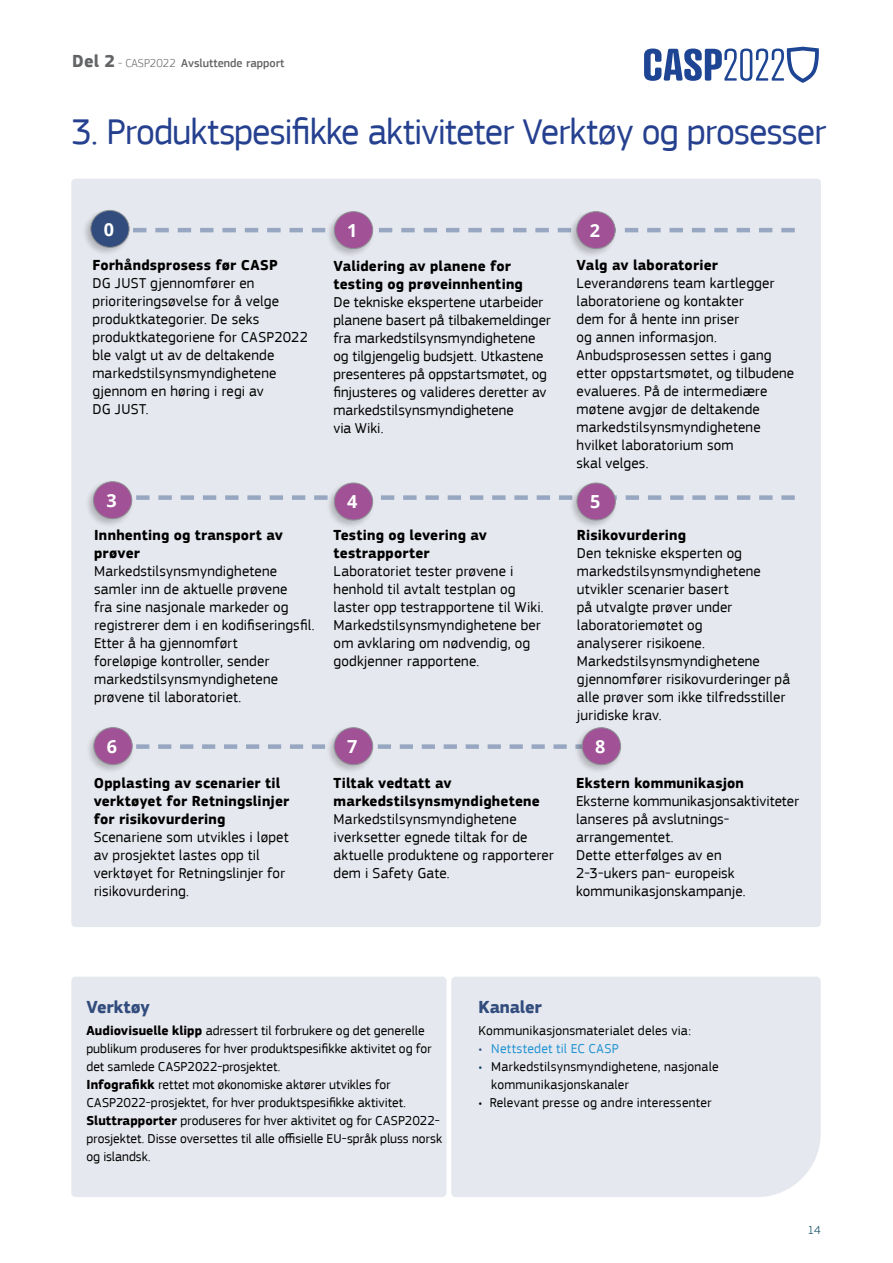
<style>
.page{position:relative;width:893px;height:1263px;background:#fff}
.page>*{position:absolute;margin:0;border:0;box-sizing:border-box;transform-origin:0 0}
.t1{font:37.5px "EC Square Sans Pro";letter-spacing:-.025em;color:#25408f}
.t2{font:700 18px "EC Square Sans Pro";letter-spacing:-.01em;color:#314c7d}
.t3{font:700 18px "Open Sans";color:#fff}
.t4{font:15px/18px "EC Square Sans Pro";letter-spacing:.01em;color:#000}
.t5{font:700 15px/18px "EC Square Sans Pro";letter-spacing:.015em;color:#000}
.t6{font:13.5px/18px "EC Square Sans Pro";letter-spacing:.005em;color:#000}
.t7{font:13.5px "EC Square Sans Pro";letter-spacing:.02em;color:#2194d2}
.t8{font:500 12px "EC Square Sans Pro";color:#636466}
.t9{font:300 12px "EC Square Sans Pro";color:#02405d}
.s1{font-weight:700;font-size:18px}
.s2{font-weight:300}
.s3{font-weight:700}
.s4{color:#314c7d}
.s5{color:#02405d}
</style>
<div class="page">
<div style="left:71px;top:179px;width:750px;height:748px;background:#e6e8ef;border-radius:4px"></div>
<div style="left:71px;top:977px;width:376px;height:220px;background:#e6e8ef;border-radius:4px"></div>
<div style="left:451px;top:977px;width:370px;height:220px;background:#e6e8ef"></div>
<svg style="left:136px;top:495px;width:659px;height:5px"></svg>
<svg style="left:136px;top:744px;width:431px;height:5px"></svg>
<svg style="left:133px;top:228px;width:662px;height:4px"></svg>
<div style="left:82px;top:208px;width:49px;height:48px;background:#000;opacity:.22"></div>
<div style="left:91px;top:210px;width:38px;height:37px;background:#314c7d;border-radius:50%"></div>
<div style="left:91px;top:210px;width:38px;height:38px;border:1px solid #8d9193;border-radius:50%"></div>
<div style="left:85px;top:480px;width:49px;height:48px;background:#000;opacity:.22"></div>
<div style="left:93px;top:482px;width:39px;height:37px;background:#a15297;border-radius:50%"></div>
<div style="left:93px;top:482px;width:39px;height:37px;border:1px solid #8d9193;border-radius:50%"></div>
<div style="left:325px;top:210px;width:50px;height:48px;background:#000;opacity:.22"></div>
<div style="left:334px;top:212px;width:39px;height:37px;background:#a15297;border-radius:50%"></div>
<div style="left:334px;top:211px;width:39px;height:38px;border:1px solid #8d9193;border-radius:50%"></div>
<div style="left:325px;top:481px;width:50px;height:48px;background:#000;opacity:.22"></div>
<div style="left:334px;top:483px;width:39px;height:37px;background:#a15297;border-radius:50%"></div>
<div style="left:334px;top:483px;width:39px;height:37px;border:1px solid #8d9193;border-radius:50%"></div>
<div style="left:568px;top:210px;width:49px;height:48px;background:#000;opacity:.22"></div>
<div style="left:577px;top:212px;width:38px;height:37px;background:#a15297;border-radius:50%"></div>
<div style="left:577px;top:211px;width:38px;height:38px;border:1px solid #8d9193;border-radius:50%"></div>
<div style="left:568px;top:481px;width:50px;height:48px;background:#000;opacity:.22"></div>
<div style="left:577px;top:483px;width:38px;height:37px;background:#a15297;border-radius:50%"></div>
<div style="left:577px;top:483px;width:38px;height:37px;border:1px solid #8d9193;border-radius:50%"></div>
<div style="left:85px;top:726px;width:50px;height:48px;background:#000;opacity:.22"></div>
<div style="left:94px;top:728px;width:38px;height:36px;background:#a15297;border-radius:50%"></div>
<div style="left:94px;top:727px;width:38px;height:38px;border:1px solid #8d9193;border-radius:50%"></div>
<div style="left:325px;top:726px;width:50px;height:48px;background:#000;opacity:.22"></div>
<div style="left:334px;top:728px;width:39px;height:37px;background:#a15297;border-radius:50%"></div>
<div style="left:334px;top:728px;width:39px;height:37px;border:1px solid #8d9193;border-radius:50%"></div>
<div style="left:573px;top:726px;width:50px;height:48px;background:#000;opacity:.22"></div>
<div style="left:582px;top:728px;width:39px;height:37px;background:#a15297;border-radius:50%"></div>
<div style="left:582px;top:728px;width:39px;height:37px;border:1px solid #8d9193;border-radius:50%"></div>
<svg style="left:644px;top:47px;width:175px;height:36px"></svg>
<p class="t8" style="left:72px;top:56px;width:214px"><span class="s1">Del 2</span> <span class="s2">- CASP2022</span> Avsluttende rapport</p>
<h1 class="t1" style="left:71px;top:110px;width:756px">3. Produktspesifikke aktiviteter Verktøy og prosesser</h1>
<p class="t3" style="left:104px;top:217px;width:12px">0</p>
<p class="t5" style="left:92px;top:257px;width:187px">Forhåndsprosess før CASP</p>
<p class="t4" style="left:92px;top:274px;width:217px">DG JUST gjennomfører en prioriteringsøvelse for å velge produktkategorier. De seks produktkategoriene for CASP2022 ble valgt ut av de deltakende markedstilsynsmyndighetene gjennom en høring i regi av<br>DG JUST.</p>
<p class="t3" style="left:106px;top:488px;width:12px">3</p>
<p class="t5" style="left:94px;top:526px;width:190px">Innhenting og transport av prøver</p>
<p class="t4" style="left:94px;top:562px;width:222px">Markedstilsynsmyndighetene samler inn de aktuelle prøvene<br>fra sine nasjonale markeder og registrerer dem i en kodifiseringsfil.<br>Etter å ha gjennomført<br>foreløpige kontroller, sender markedstilsynsmyndighetene prøvene til laboratoriet.</p>
<p class="t3" style="left:107px;top:734px;width:12px">6</p>
<p class="t5" style="left:94px;top:774px;width:197px">Opplasting av scenarier til verktøyet for Retningslinjer for risikovurdering</p>
<p class="t4" style="left:94px;top:828px;width:196px">Scenariene som utvikles i løpet av prosjektet lastes opp til verktøyet for Retningslinjer for risikovurdering.</p>
<p class="t3" style="left:347px;top:218px;width:12px">1</p>
<p class="t5" style="left:333px;top:257px;width:191px">Validering av planene for testing og prøveinnhenting</p>
<p class="t4" style="left:333px;top:293px;width:219px">De tekniske ekspertene utarbeider planene basert på tilbakemeldinger fra markedstilsynsmyndighetene og tilgjengelig budsjett. Utkastene presenteres på oppstartsmøtet, og finjusteres og valideres deretter av markedstilsynsmyndighetene<br>via Wiki.</p>
<p class="t3" style="left:347px;top:489px;width:12px">4</p>
<p class="t5" style="left:334px;top:526px;width:155px">Testing og levering av testrapporter</p>
<p class="t4" style="left:334px;top:562px;width:212px">Laboratoriet tester prøvene i henhold til avtalt testplan og laster opp testrapportene til Wiki.<br>Markedstilsynsmyndighetene ber om avklaring om nødvendig, og godkjenner rapportene.</p>
<p class="t3" style="left:590px;top:218px;width:12px">2</p>
<p class="t5" style="left:577px;top:257px;width:143px">Valg av laboratorier</p>
<p class="t4" style="left:577px;top:274px;width:219px">Leverandørens team kartlegger laboratoriene og kontakter<br>dem for å hente inn priser<br>og annen informasjon.<br>Anbudsprosessen settes i gang etter oppstartsmøtet, og tilbudene evalueres. På de intermediære møtene avgjør de deltakende markedstilsynsmyndighetene hvilket laboratorium som<br>skal velges.</p>
<p class="t3" style="left:590px;top:489px;width:12px">5</p>
<p class="t5" style="left:577px;top:526px;width:111px">Risikovurdering</p>
<p class="t4" style="left:577px;top:544px;width:215px">Den tekniske eksperten og markedstilsynsmyndighetene utvikler scenarier basert<br>på utvalgte prøver under laboratoriemøtet og<br>analyserer risikoene.<br>Markedstilsynsmyndighetene gjennomfører risikovurderinger på alle prøver som ikke tilfredsstiller juridiske krav.</p>
<p class="t3" style="left:347px;top:734px;width:12px">7</p>
<p class="t3" style="left:595px;top:734px;width:12px">8</p>
<p class="t5" style="left:334px;top:774px;width:208px">Tiltak vedtatt av markedstilsynsmyndighetene</p>
<p class="t4" style="left:334px;top:810px;width:222px">Markedstilsynsmyndighetene iverksetter egnede tiltak for de aktuelle produktene og rapporterer dem i Safety Gate.</p>
<p class="t5" style="left:576px;top:774px;width:169px">Ekstern kommunikasjon</p>
<p class="t4" style="left:576px;top:792px;width:224px">Eksterne kommunikasjonsaktiviteter lanseres på avslutnings&shy;arrangementet.<br>Dette etterfølges av en<br>2-3-ukers pan- europeisk kommunikasjonskampanje.</p>
<p class="t2" style="left:86px;top:996px;width:65px">Verktøy</p>
<p class="t6" style="left:86px;top:1022px;width:357px"><span class="s3">Audiovisuelle klipp</span> adressert til forbrukere og det generelle publikum produseres for hver produktspesifikke aktivitet og for det samlede CASP2022-prosjektet.<br><span class="s3">Infografikk</span> rettet mot økonomiske aktører utvikles for CASP2022-prosjektet, for hver produktspesifikke aktivitet.<br><span class="s3">Sluttrapporter</span> produseres for hver aktivitet og for CASP2022- prosjektet. Disse oversettes til alle offisielle EU-språk pluss norsk og islandsk.</p>
<p class="t6" style="left:479px;top:1022px;width:214px">Kommunikasjonsmaterialet deles via:</p>
<p class="t2" style="left:479px;top:996px;width:65px">Kanaler</p>
<p class="t7" style="left:479px;top:1041px;width:142px"><span class="s4">•</span> Nettstedet til EC CASP</p>
<p class="t6" style="left:491px;top:1058px;width:229px;text-indent:-13px"><span class="s5">•</span> Markedstilsynsmyndighetene, nasjonale kommunikasjonskanaler</p>
<p class="t6" style="left:479px;top:1094px;width:235px">• Relevant presse og andre interessenter</p>
<p class="t9" style="left:808px;top:1223px;width:14px">14</p>
</div>
